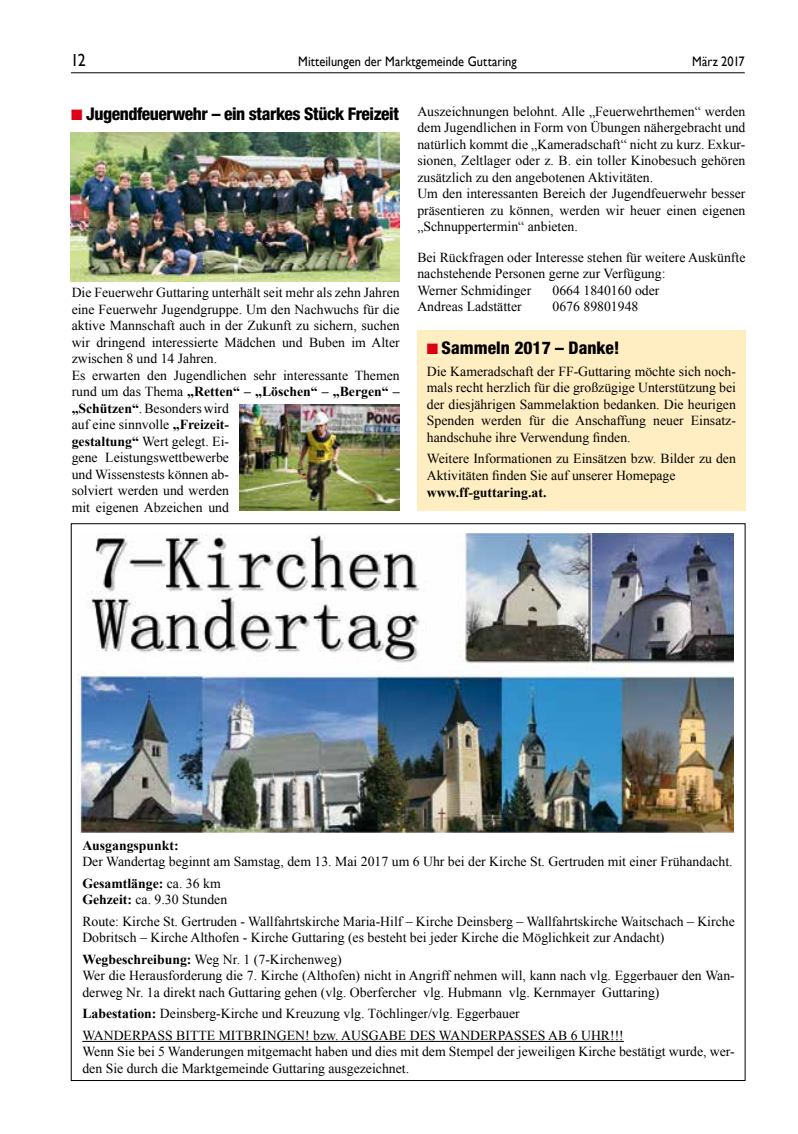
<style>
.page{position:relative;width:798px;height:1134px;background:#fff}
.page>*{position:absolute;margin:0;border:0;box-sizing:border-box;transform-origin:0 0}
.t1{font:800 condensed 17.5px "Helvetica Neue";letter-spacing:-.025em;color:#000}
.t2{font:800 condensed 17.5px "Helvetica Neue";color:#000}
.t3{font:17.5px "Gill Sans";color:#000;scale:.9 1}
.t4{font:13.75px/16.5px "Times New Roman";color:#000}
.t5{font:13.75px "Gill Sans";letter-spacing:.005em;color:#000;scale:.9 1}
.t6{font:700 13.75px "Times New Roman";color:#000}
.s1{color:#da0015}
.s2{font-weight:700}
</style>
<div class="page">
<hr style="left:71px;top:72px;width:673px;height:1px;background:#000">
<img style="left:71px;top:133px;width:328px;height:148px">
<img style="left:78px;top:533px;width:655px;height:299px">
<hr style="left:82px;top:1041px;width:541px;height:1px;background:#000">
<div style="left:417px;top:330px;width:328px;height:181px;background:#ffeec2"></div>
<img style="left:239px;top:404px;width:160px;height:107px">
<p class="t3" style="left:71px;top:50px;width:18px">12</p>
<p class="t5" style="left:298px;top:53px;width:244px">Mitteilungen der Marktgemeinde Guttaring</p>
<p class="t5" style="left:692px;top:53px;width:60px">März 2017</p>
<p class="t1" style="left:71px;top:103px;width:329px"><span class="s1">■</span> Jugendfeuerwehr – ein starkes Stück Freizeit</p>
<p class="t4" style="left:417px;top:103px;width:329px">Auszeichnungen belohnt. Alle „Feuerwehrthemen“ werden dem Jugendlichen in Form von Übungen nähergebracht und natürlich kommt die „Kameradschaft“ nicht zu kurz. Exkur&shy;sionen, Zeltlager oder z. B. ein toller Kinobesuch gehören zusätzlich zu den angebotenen Aktivitäten.<br>Um den interessanten Bereich der Jugendfeuerwehr besser präsentieren zu können, werden wir heuer einen eigenen „Schnuppertermin“ anbieten.</p>
<p class="t4" style="left:417px;top:249px;width:329px">Bei Rückfragen oder Interesse stehen für weitere Auskünfte nachstehende Personen gerne zur Verfügung:<br>Werner Schmidinger</p>
<p class="t4" style="left:552px;top:282px;width:108px">0664 1840160 oder</p>
<p class="t4" style="left:72px;top:284px;width:329px">Die Feuerwehr Guttaring unterhält seit mehr als zehn Jahren eine Feuerwehr Jugendgruppe. Um den Nachwuchs für die aktive Mannschaft auch in der Zukunft zu sichern, suchen wir dringend interessierte Mädchen und Buben im Alter zwischen 8 und 14 Jahren.<br>Es erwarten den Jugendlichen sehr interessante Themen rund um das Thema <span class="s2">„Retten“ – „Löschen“ – „Bergen“ – „Schützen“</span>. Besonders wird<br>auf eine sinnvolle <span class="s2">„Freizeit-<br>gestaltung“</span> Wert gelegt. Ei-<br>gene Leistungswettbewerbe<br>und Wissenstests können ab-<br>solviert werden und werden<br>mit eigenen Abzeichen und</p>
<p class="t4" style="left:417px;top:298px;width:106px">Andreas Ladstätter</p>
<p class="t4" style="left:552px;top:298px;width:87px">0676 89801948</p>
<p class="t2" style="left:426px;top:337px;width:194px"><span class="s1">■</span> Sammeln 2017 – Danke!</p>
<p class="t4" style="left:426px;top:363px;width:310px;text-align:justify">Die Kameradschaft der FF-Guttaring möchte sich noch&shy;mals recht herzlich für die großzügige Unterstützung bei der diesjährigen Sammelaktion bedanken. Die heurigen Spenden werden für die Anschaffung neuer Einsatz&shy;handschuhe ihre Verwendung finden.</p>
<p class="t4" style="left:426px;top:450px;width:310px">Weitere Informationen zu Einsätzen bzw. Bilder zu den<br>Aktivitäten finden Sie auf unserer Homepage</p>
<p class="t6" style="left:426px;top:482px;width:121px">www.ff-guttaring.at.</p>
<p class="t6" style="left:82px;top:836px;width:98px">Ausgangspunkt:</p>
<p class="t4" style="left:82px;top:851px;width:651px;line-height:21.5px">Der Wandertag beginnt am Samstag, dem 13. Mai 2017 um 6 Uhr bei der Kirche St. Gertruden mit einer Frühandacht.<br><span class="s2">Gesamtlänge:</span> ca. 36 km</p>
<p class="t4" style="left:82px;top:889px;width:653px;line-height:21.5px"><span class="s2">Gehzeit:</span> ca. 9.30 Stunden<br>Route: Kirche St. Gertruden - Wallfahrtskirche Maria-Hilf – Kirche Deinsberg – Wallfahrtskirche Waitschach – Kirche</p>
<p class="t4" style="left:82px;top:927px;width:583px;line-height:21.5px">Dobritsch – Kirche Althofen - Kirche Guttaring (es besteht bei jeder Kirche die Möglichkeit zur Andacht)<br><span class="s2">Wegbeschreibung:</span> Weg Nr. 1 (7-Kirchenweg)</p>
<p class="t4" style="left:82px;top:967px;width:653px">Wer die Herausforderung die 7. Kirche (Althofen) nicht in Angriff nehmen will, kann nach vlg. Eggerbauer den Wan&shy;derweg Nr. 1a direkt nach Guttaring gehen (vlg. Oberfercher vlg. Hubmann vlg. Kernmayer Guttaring)</p>
<p class="t4" style="left:82px;top:1003px;width:543px;line-height:21.5px"><span class="s2">Labestation:</span> Deinsberg-Kirche und Kreuzung vlg. Töchlinger/vlg. Eggerbauer<br>WANDERPASS BITTE MITBRINGEN! bzw. AUSGABE DES WANDERPASSES AB 6 UHR!!!</p>
<p class="t4" style="left:82px;top:1043px;width:653px">Wenn Sie bei 5 Wanderungen mitgemacht haben und dies mit dem Stempel der jeweiligen Kirche bestätigt wurde, wer&shy;den Sie durch die Marktgemeinde Guttaring ausgezeichnet.</p>
</div>
